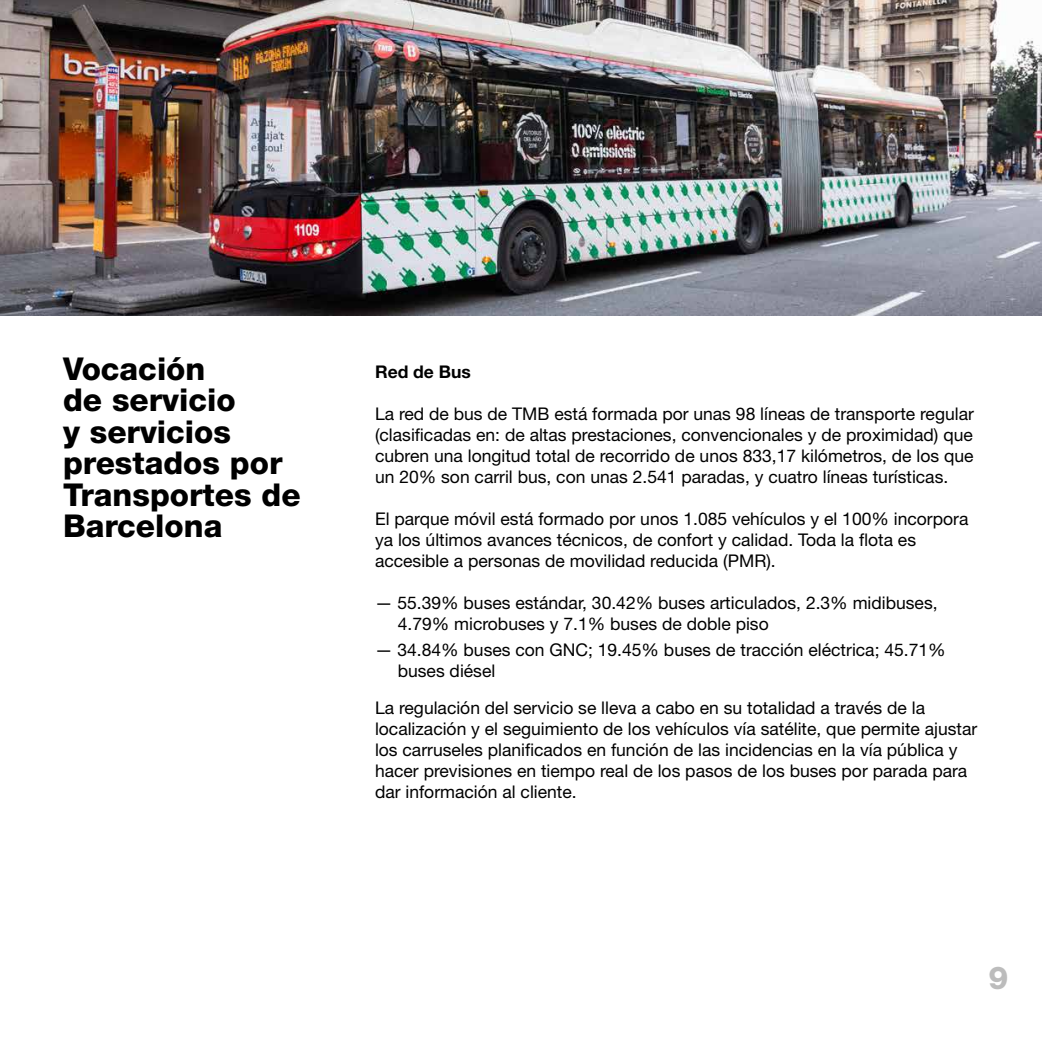
<style>
.page{position:relative;width:1042px;height:1042px;background:#fff}
.page>*{position:absolute;margin:0;border:0;box-sizing:border-box;transform-origin:0 0}
.t1{font:800 31.5px/31.5px "Helvetica Neue LT Std";color:#000}
.t2{font:800 31.5px "Helvetica Neue LT Std";color:#bcbcbc}
.t3{font:17.5px/21px "Helvetica Neue LT Std";color:#000}
.t4{font:700 17.5px "Helvetica Neue LT Std";color:#000}
</style>
<div class="page">
<img style="left:0;top:0;width:1042px;height:315px">
<h2 class="t1" style="left:63px;top:352px;width:239px">Vocación<br>de servicio<br>y servicios prestados por<br>Transportes de<br>Barcelona</h2>
<h3 class="t4" style="left:375px;top:361px;width:97px">Red de Bus</h3>
<p class="t3" style="left:375px;top:403px;width:600px;text-align:justify">La red de bus de TMB está formada por unas 98 líneas de transporte regular (clasificadas en: de altas prestaciones, convencionales y de proximidad) que cubren una longitud total de recorrido de unos 833,17 kilómetros, de los que un 20% son carril bus, con unas 2.541 paradas, y cuatro líneas turísticas.</p>
<p class="t3" style="left:375px;top:508px;width:595px">El parque móvil está formado por unos 1.085 vehículos y el 100% incorpora ya los últimos avances técnicos, de confort y calidad. Toda la flota es accesible a personas de movilidad reducida (PMR).</p>
<p class="t3" style="left:398px;top:592px;width:541px;text-indent:-23px">— 55.39% buses estándar, 30.42% buses articulados, 2.3% midibuses,<br>4.79% microbuses y 7.1% buses de doble piso</p>
<p class="t3" style="left:398px;top:639px;width:549px;text-indent:-23px">— 34.84% buses con GNC; 19.45% buses de tracción eléctrica; 45.71% buses diésel</p>
<p class="t3" style="left:375px;top:697px;width:604px">La regulación del servicio se lleva a cabo en su totalidad a través de la localización y el seguimiento de los vehículos vía satélite, que permite ajustar los carruseles planificados en función de las incidencias en la vía pública y hacer previsiones en tiempo real de los pasos de los buses por parada para dar información al cliente.</p>
<h1 class="t2" style="left:988px;top:959px;width:21px">9</h1>
</div>
